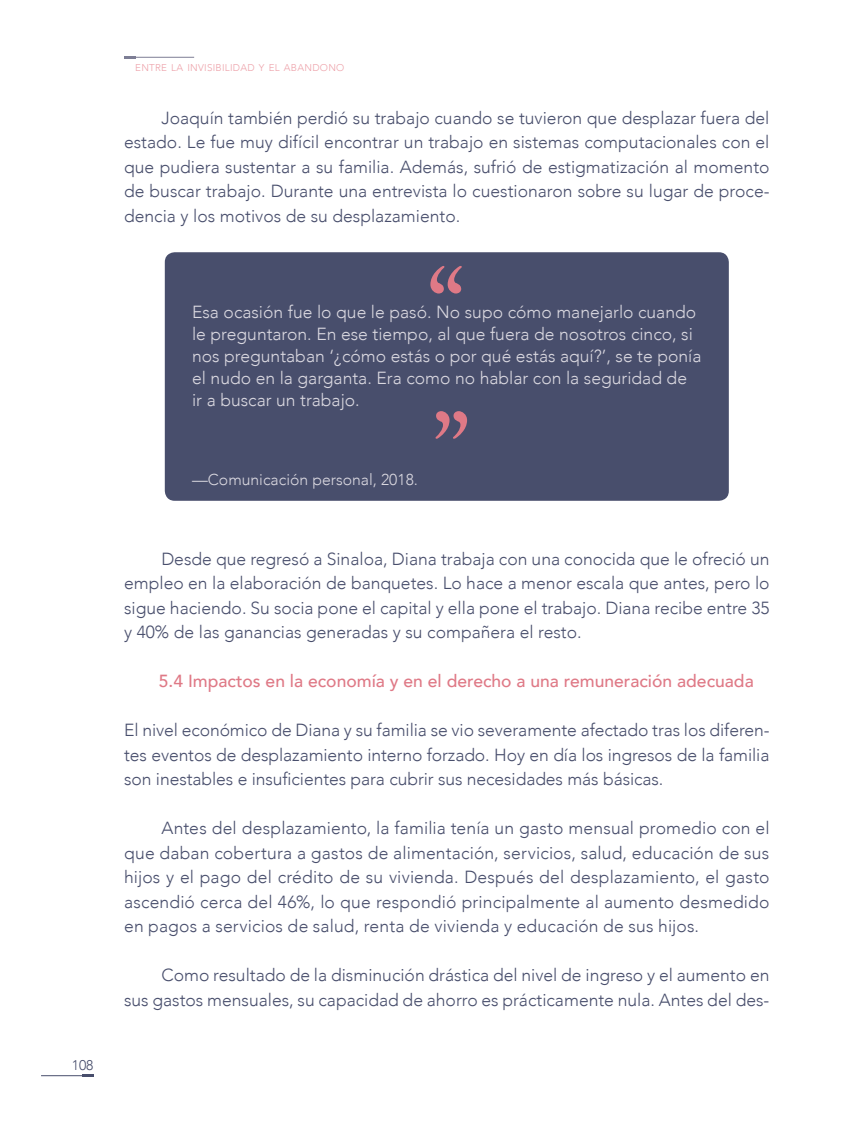
<style>
.page{position:relative;width:844px;height:1141px;background:#fff}
.page>*{position:absolute;margin:0;border:0;box-sizing:border-box;transform-origin:0 0}
.t1{font:105px/145.2px "Adobe Caslon Pro";color:#df7986}
.Texto_General_con_Sa{font:300 17.5px/24.5px "Avenir";color:#484e6c;text-align:justify}
.t2{font:300 17.5px/21.9px "Avenir";color:#dad8e0}
.Texto_General_sin_Sa{font:300 17.5px/24.5px "Avenir";letter-spacing:-.005em;color:#484e6c;text-align:justify}
._1_1_Subtítulo{font:500 17.5px "Avenir";color:#df7986}
.t3{font:300 15.75px "Avenir";color:#dad8e0}
.t4{font:300 14px "Avenir";color:#484e6c}
.t5{font:300 9.8px "Avenir";letter-spacing:.03em;color:#eda1a9}
</style>
<div class="page">
<hr style="left:41px;top:1075px;width:53px;height:1px;background:#484e6c">
<hr style="left:124px;top:57px;width:70px;height:1px;background:#7d7e95">
<svg style="left:82px;top:1074px;width:12px;height:3px"></svg>
<div style="left:165px;top:252px;width:563px;height:249px;background:#484e6c;border-radius:10px"></div>
<p class="t4" style="left:72px;top:1057px;width:23px">108</p>
<p class="t5" style="left:135px;top:62px;width:211px">ENTRE LA INVISIBILIDAD Y EL ABANDONO</p>
<p class="Texto_General_con_Sa" style="left:124px;top:105px;width:646px;text-indent:37px">Joaquín también perdió su trabajo cuando se tuvieron que desplazar fuera del estado. Le fue muy difícil encontrar un trabajo en sistemas computacionales con el que pudiera sustentar a su familia. Además, sufrió de estigmatización al momento de buscar trabajo. Durante una entrevista lo cuestionaron sobre su lugar de proce&shy;dencia y los motivos de su desplazamiento.</p>
<p class="t1" style="left:427px;top:233px;width:45px">“ ”</p>
<p class="t2" style="left:192px;top:301px;width:511px">Esa ocasión fue lo que le pasó. No supo cómo manejarlo cuando le preguntaron. En ese tiempo, al que fuera de nosotros cinco, si nos preguntaban ‘¿cómo estás o por qué estás aquí?’, se te ponía el nudo en la garganta. Era como no hablar con la seguridad de<br>ir a buscar un trabajo.</p>
<p class="t3" style="left:192px;top:471px;width:227px">—Comunicación personal, 2018.</p>
<p class="Texto_General_con_Sa" style="left:124px;top:546px;width:646px;text-indent:37px">Desde que regresó a Sinaloa, Diana trabaja con una conocida que le ofreció un empleo en la elaboración de banquetes. Lo hace a menor escala que antes, pero lo sigue haciendo. Su socia pone el capital y ella pone el trabajo. Diana recibe entre 35 y 40% de las ganancias generadas y su compañera el resto.</p>
<p class="_1_1_Subtítulo" style="left:159px;top:666px;width:596px">5.4 Impactos en la economía y en el derecho a una remuneración adecuada</p>
<p class="Texto_General_sin_Sa" style="left:124px;top:718px;width:646px">El nivel económico de Diana y su familia se vio severamente afectado tras los diferen&shy;tes eventos de desplazamiento interno forzado. Hoy en día los ingresos de la familia son inestables e insuficientes para cubrir sus necesidades más básicas.</p>
<p class="Texto_General_con_Sa" style="left:124px;top:816px;width:647px;text-indent:37px">Antes del desplazamiento, la familia tenía un gasto mensual promedio con el que daban cobertura a gastos de alimentación, servicios, salud, educación de sus hijos y el pago del crédito de su vivienda. Después del desplazamiento, el gasto ascendió cerca del 46%, lo que respondió principalmente al aumento desmedido en pagos a servicios de salud, renta de vivienda y educación de sus hijos.</p>
<p class="Texto_General_con_Sa" style="left:124px;top:963px;width:646px;text-align:right">Como resultado de la disminución drástica del nivel de ingreso y el aumento en<br>sus gastos mensuales, su capacidad de ahorro es prácticamente nula. Antes del des-</p>
</div>
